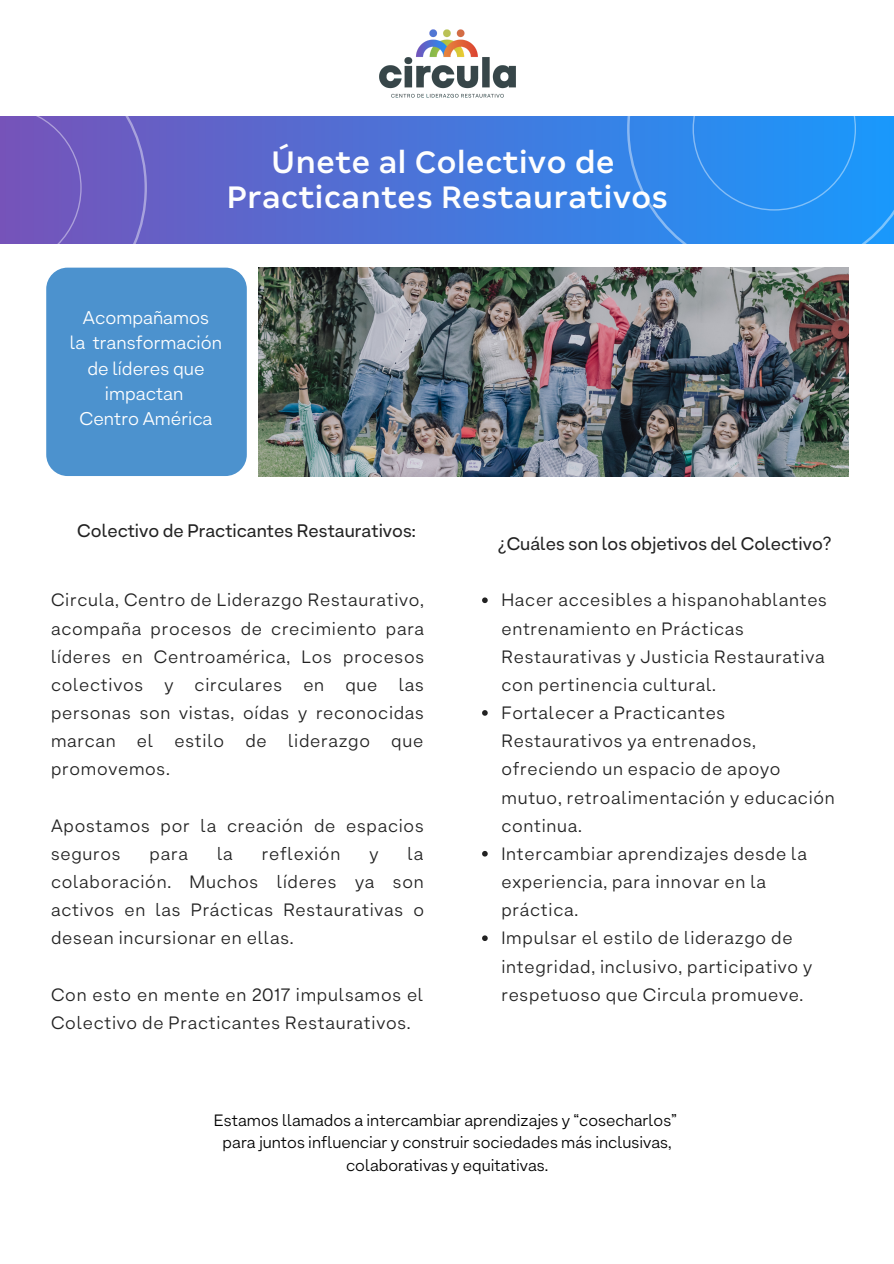
<style>
.page{position:relative;width:894px;height:1264px;background:#fff}
.page>*{position:absolute;margin:0;border:0;box-sizing:border-box;transform-origin:0 0}
.t1{font:500 34.5px "Margem";color:#fefefe}
.t2{font:18.6px/25.2px "Armin Grotesk";color:#fff;text-align:center}
.t3{font:18.15px "Armin Grotesk";color:#222}
.t4{font:18px/28.2px "Armin Grotesk";letter-spacing:.04em;color:#222}
.t5{font:16.5px/22.5px "Armin Grotesk";color:#000;text-align:center}
</style>
<div class="page">
<img style="left:259px;top:267px;width:588px;height:209px">
<img style="left:147px;top:117px;width:480px;height:127px">
<svg style="left:0;top:116px;width:147px;height:169px"></svg>
<div style="left:46px;top:268px;width:201px;height:208px;background:#4c92ce;border-radius:21px"></div>
<svg style="left:627px;top:116px;width:266px;height:160px"></svg>
<div style="left:692px;top:116px;width:163px;height:94px;background:#2690f3"></div>
<img style="left:379px;top:29px;width:137px;height:69px">
<svg style="left:482px;top:597px;width:5px;height:6px"></svg>
<svg style="left:482px;top:710px;width:5px;height:5px"></svg>
<svg style="left:482px;top:851px;width:5px;height:5px"></svg>
<svg style="left:482px;top:935px;width:5px;height:6px"></svg>
<p class="t1" style="left:271px;top:144px;width:345px">Únete al Colectivo de</p>
<p class="t1" style="left:226px;top:179px;width:443px">Practicantes Restaurativos</p>
<p class="t2" style="left:83px;top:306px;width:128px">Acompañamos</p>
<p class="t2" style="left:70px;top:332px;width:154px">la transformación</p>
<p class="t2" style="left:87px;top:357px;width:119px">de líderes que impactan</p>
<p class="t2" style="left:79px;top:407px;width:134px">Centro América</p>
<p class="t3" style="left:77px;top:519px;width:340px">Colectivo de Practicantes Restaurativos:</p>
<p class="t4" style="left:51px;top:587px;width:374px;text-align:justify">Circula, Centro de Liderazgo Restaurativo, acompaña procesos de crecimiento para líderes en Centroamérica, Los procesos colectivos y circulares en que las personas son vistas, oídas y reconocidas marcan el estilo de liderazgo que promovemos.</p>
<p class="t4" style="left:51px;top:813px;width:374px">Apostamos por la creación de espacios seguros</p>
<p class="t4" style="left:149px;top:841px;width:40px">para</p>
<p class="t4" style="left:217px;top:841px;width:17px">la</p>
<p class="t4" style="left:262px;top:841px;width:80px">reflexión</p>
<p class="t4" style="left:369px;top:841px;width:11px">y</p>
<p class="t4" style="left:51px;top:841px;width:374px;text-align:justify;text-indent:356px">la colaboración. Muchos líderes ya son activos en las Prácticas Restaurativas o desean incursionar en ellas.</p>
<p class="t4" style="left:51px;top:981px;width:374px">Con esto en mente en 2017 impulsamos el<br>Colectivo de Practicantes Restaurativos.</p>
<p class="t3" style="left:498px;top:532px;width:335px">¿Cuáles son los objetivos del Colectivo?</p>
<p class="t4" style="left:501px;top:587px;width:327px">Hacer accesibles a hispanohablantes entrenamiento en Prácticas Restaurativas y Justicia Restaurativa con pertinencia cultural.</p>
<p class="t4" style="left:501px;top:700px;width:335px">Fortalecer a Practicantes<br>Restaurativos ya entrenados, ofreciendo un espacio de apoyo mutuo, retroalimentación y educación continua.</p>
<p class="t4" style="left:501px;top:841px;width:307px">Intercambiar aprendizajes desde la experiencia, para innovar en la práctica.</p>
<p class="t4" style="left:501px;top:925px;width:312px">Impulsar el estilo de liderazgo de integridad, inclusivo, participativo y respetuoso que Circula promueve.</p>
<p class="t5" style="left:214px;top:1110px;width:464px">Estamos llamados a intercambiar aprendizajes y “cosecharlos” para juntos influenciar y construir sociedades más inclusivas, colaborativas y equitativas.</p>
</div>
